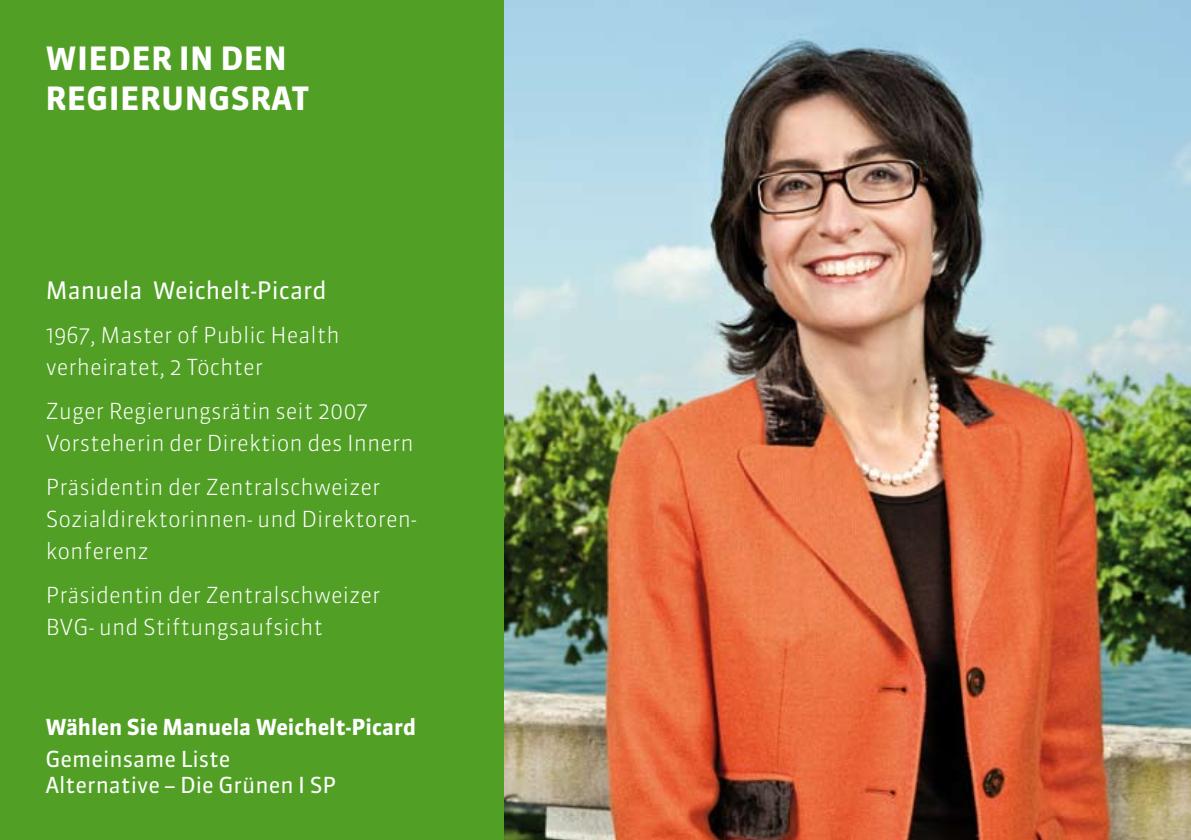
<style>
.page{position:relative;width:1191px;height:840px;background:#fff}
.page>*{position:absolute;margin:0;border:0;box-sizing:border-box;transform-origin:0 0}
.t1{font:700 32px/40px "Sanuk OT";letter-spacing:.01em;color:#fff}
.t2{font:24px "Sanuk OT";color:#fff}
.t3{font:300 22px/32px "Sanuk OT";color:#fff}
.t4{font:22px/26px "Sanuk OT";color:#fff}
.t5{font:700 22px "Sanuk OT";color:#fff}
</style>
<div class="page">
<img style="left:504px;top:0;width:687px;height:839px">
<div style="left:0;top:0;width:504px;height:839px;background:#51a025"></div>
<h1 class="t1" style="left:46px;top:38px;width:265px">WIEDER i n den<br>ReGIERUNGSRAT</h1>
<p class="t2" style="left:46px;top:275px;width:282px">Manuela Weichelt-Picard</p>
<p class="t3" style="left:46px;top:318px;width:295px">1967, Master of Public Health verheiratet, 2 Töchter</p>
<p class="t3" style="left:46px;top:394px;width:369px">Zuger Regierungsrätin seit 2007<br>Vorsteherin der Direktion des Innern</p>
<p class="t3" style="left:46px;top:470px;width:372px">Präsidentin der Zentralschweizer<br>Sozialdirektorinnen- und Direktoren&shy;konferenz</p>
<p class="t3" style="left:46px;top:578px;width:336px">Präsidentin der Zentralschweizer<br>BVG- und Stiftungsaufsicht</p>
<p class="t5" style="left:45px;top:712px;width:372px">Wählen Sie Manuela Weichelt-Picard</p>
<p class="t4" style="left:45px;top:745px;width:292px">Gemeinsame Liste<br>Alternative – Die Grünen I SP</p>
</div>
